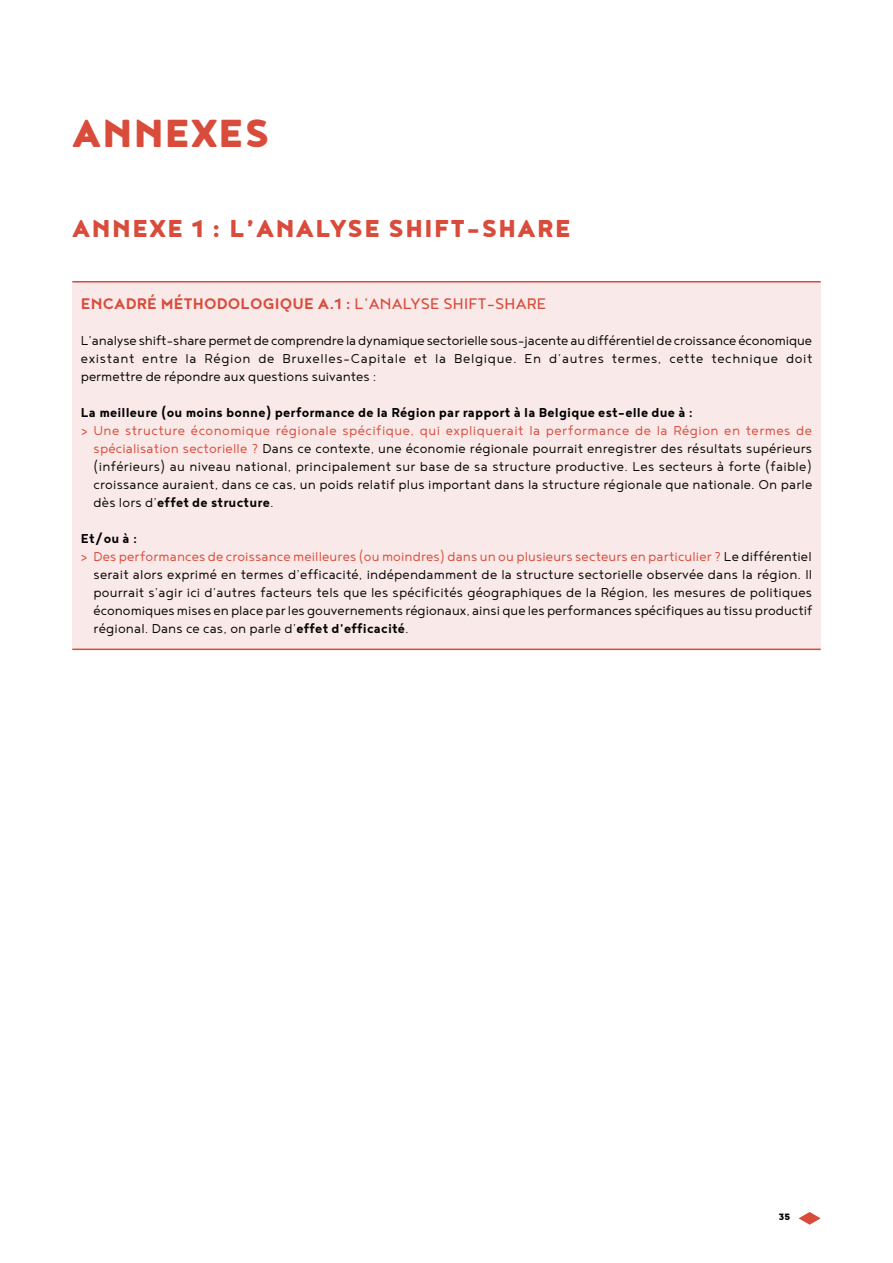
<style>
.page{position:relative;width:893px;height:1263px;background:#fff}
.page>*{position:absolute;margin:0;border:0;box-sizing:border-box;transform-origin:0 0}
.t1{font:900 48px "Noyh";letter-spacing:.025em;color:#d94b3a}
.t2{font:900 30px "Noyh";letter-spacing:.05em;color:#d94b3a}
.t3{font:700 18.75px "Noyh";letter-spacing:.01em;color:#d94b3a}
.t4{font:300 15.75px/18px "Noyh";letter-spacing:.01em;color:#060400;text-align:justify}
.t5{font:300 15.75px "Noyh";letter-spacing:.005em;color:#d94b3a}
.t6{font:700 15.75px "Noyh";letter-spacing:.01em;color:#000}
.t7{font:900 11.25px "Noyh";color:#000}
.s1{font-weight:400}
.s2{color:#d94b3a}
.s3{font-weight:700}
.s4{color:#060400}
</style>
<div class="page">
<svg style="left:799px;top:1212px;width:22px;height:13px"></svg>
<div style="left:72px;top:282px;width:749px;height:367px;background:#f9e9e8"></div>
<hr style="left:72px;top:648px;width:749px;height:2px;background:#d94b3a">
<hr style="left:72px;top:281px;width:749px;height:1px;background:#d94b3a">
<h1 class="t1" style="left:72px;top:104px;width:198px">ANNEXES</h1>
<h2 class="t2" style="left:72px;top:210px;width:500px">ANNEXE 1 : L’ANALYSE SHIFT-SHARE</h2>
<p class="t3" style="left:81px;top:292px;width:467px">ENCADRÉ MÉTHODOLOGIQUE A.1 : <span class="s1">L’ANALYSE SHIFT-SHARE</span></p>
<p class="t4" style="left:81px;top:331px;width:733px">L’analyse shift-share permet de comprendre la dynamique sectorielle sous-jacente au différentiel de croissance économique existant entre la Région de Bruxelles-Capitale et la Belgique. En d’autres termes, cette technique doit permettre de répondre aux questions suivantes :</p>
<p class="t6" style="left:81px;top:403px;width:614px">La meilleure (ou moins bonne) performance de la Région par rapport à la Belgique est-elle due à :</p>
<p class="t4" style="left:94px;top:421px;width:720px;text-indent:-13px"><span class="s2">&gt; Une structure économique régionale spécifique, qui expliquerait la performance de la Région en termes de spécialisation sectorielle ?</span> Dans ce contexte, une économie régionale pourrait enregistrer des résultats supérieurs (inférieurs) au niveau national, principalement sur base de sa structure productive. Les secteurs à forte (faible) croissance auraient, dans ce cas, un poids relatif plus important dans la structure régionale que nationale. On parle dès lors d’<span class="s3">effet de structure</span>.</p>
<p class="t6" style="left:81px;top:529px;width:58px">Et/ou à :</p>
<p class="t5" style="left:81px;top:547px;width:733px">&gt; Des performances de croissance meilleures (ou moindres) dans un ou plusieurs secteurs en particulier ? <span class="s4">Le différentiel</span></p>
<p class="t4" style="left:94px;top:565px;width:720px">serait alors exprimé en termes d’efficacité, indépendamment de la structure sectorielle observée dans la région. Il</p>
<p class="t4" style="left:94px;top:583px;width:720px">pourrait s’agir ici d’autres facteurs tels que les spécificités géographiques de la Région, les mesures de politiques</p>
<p class="t4" style="left:94px;top:601px;width:720px">économiques mises en place par les gouvernements régionaux, ainsi que les performances spécifiques au tissu productif</p>
<p class="t4" style="left:94px;top:619px;width:317px">régional. Dans ce cas, on parle d’<span class="s3">effet d’efficacité</span>.</p>
<p class="t7" style="left:779px;top:1210px;width:13px">35</p>
</div>
